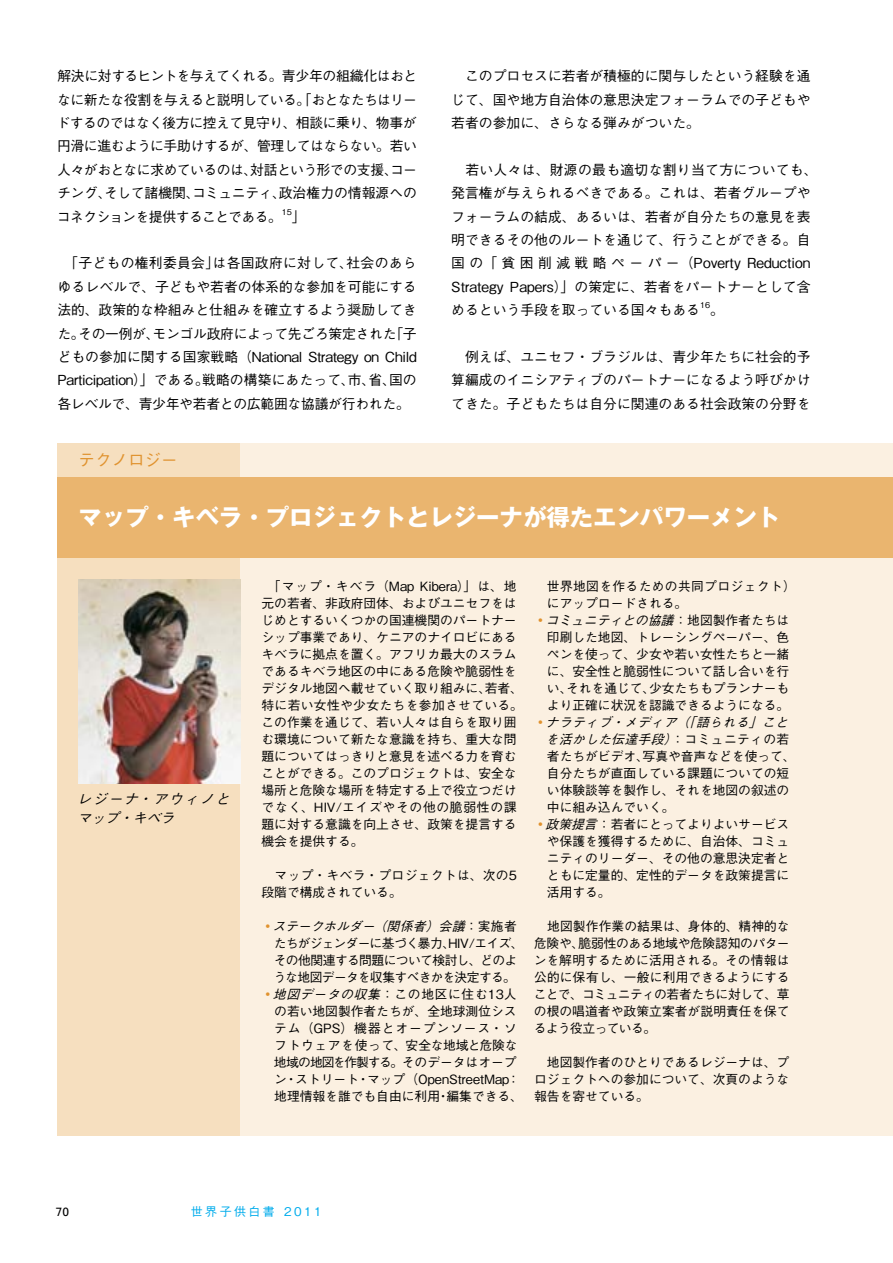
<style>
.page{position:relative;width:893px;height:1263px;background:#fff}
.page>*{position:absolute;margin:0;border:0;box-sizing:border-box;transform-origin:0 0}
.t1{font:700 23.4px "Gothic MB101 Pro";color:#fff}
.t2{font:500 16.5px "Gothic BBB Pro";color:#e0922e}
.t3{font:500 13.8px/23.4px "Gothic BBB Pro";color:#000;text-align:justify}
.t4{font:italic 500 13.8px/19.2px "Gothic BBB Pro";color:#000}
.t5{font:500 12.75px/17px "Gothic BBB Pro";color:#000;text-align:justify}
.t6{font:italic 500 12.75px "Gothic BBB Pro";color:#000}
.t7{font:500 12.75px "Gothic BBB Pro";letter-spacing:-.05em;color:#000}
.t8{font:500 12.75px "Gothic BBB Pro";letter-spacing:.03em;color:#000}
.t9{font:500 12.75px/17px "Gothic BBB Pro";letter-spacing:.025em;color:#000}
.t10{font:500 12.75px "Gothic BBB Pro";letter-spacing:-.06em;color:#000}
.t11{font:500 12.75px "Gothic BBB Pro";letter-spacing:.055em;color:#000}
.t12{font:500 12.75px "Gothic BBB Pro";letter-spacing:-.04em;color:#000}
.t13{font:500 12.75px "Gothic BBB Pro";letter-spacing:.075em;color:#000}
.t14{font:500 12px "Gothic BBB Pro";letter-spacing:.2em;color:#00acec}
.t15{font:12px "Univers";color:#000}
.t16{font:500 8.1px "Gothic BBB Pro";color:#000}
.s1{font-style:normal;color:#e0922e}
.s2{font-style:normal}
.s3{color:#e0922e}
.s4{font-style:italic}
</style>
<div class="page">
<div style="left:57px;top:443px;width:183px;height:692px;background:#f6dfbf"></div>
<div style="left:240px;top:443px;width:653px;height:692px;background:#fbf0e1"></div>
<div style="left:57px;top:477px;width:836px;height:81px;background:#eab56f"></div>
<img style="left:79px;top:579px;width:161px;height:204px">
<p class="t3" style="left:57px;top:63px;width:362px">解決に対するヒントを与えてくれる。青少年の組織化はおとなに新たな役割を与えると説明している。「おとなたちはリードするのではなく後方に控えて見守り、相談に乗り、物事が円滑に進むように手助けするが、管理してはならない。若い人々がおとなに求めているのは、対話という形での支援、コーチング、そして諸機関、コミュニティ、政治権力の情報源へのコネクションを提供することである。</p>
<p class="t16" style="left:282px;top:205px;width:12px">15</p>
<p class="t3" style="left:292px;top:203px;width:15px">」</p>
<p class="t3" style="left:57px;top:250px;width:361px">　「子どもの権利委員会」は各国政府に対して、社会のあらゆるレベルで、子どもや若者の体系的な参加を可能にする法的、政策的な枠組みと仕組みを確立するよう奨励してきた。その一例が、モンゴル政府によって先ごろ策定された「子どもの参加に関する国家戦略（National Strategy on Child Participation）」である。戦略の構築にあたって、市、省、国の各レベルで、青少年や若者との広範囲な協議が行われた。</p>
<p class="t3" style="left:451px;top:63px;width:361px">　このプロセスに若者が積極的に関与したという経験を通じて、国や地方自治体の意思決定フォーラムでの子どもや若者の参加に、さらなる弾みがついた。</p>
<p class="t3" style="left:451px;top:156px;width:368px;text-align:left">　若い人々は、財源の最も適切な割り当て方についても、発言権が与えられるべきである。これは、若者グループやフォーラムの結成、あるいは、若者が自分たちの意見を表明できるその他のルートを通じて、行うことができる。自国の「貧困削減戦略ペーパー（Poverty Reduction<br>Strategy Papers）」の策定に、若者をパートナーとして含めるという手段を取っている国々もある</p>
<p class="t16" style="left:700px;top:299px;width:12px">16</p>
<p class="t3" style="left:710px;top:297px;width:15px">。</p>
<p class="t3" style="left:451px;top:343px;width:361px">　例えば、ユニセフ・ブラジルは、青少年たちに社会的予算編成のイニシアティブのパートナーになるよう呼びかけてきた。子どもたちは自分に関連のある社会政策の分野を</p>
<p class="t2" style="left:79px;top:447px;width:100px">テクノロジー</p>
<h1 class="t1" style="left:79px;top:497px;width:703px">マップ・キベラ・プロジェクトとレジーナが得たエンパワーメント</h1>
<p class="t4" style="left:77px;top:788px;width:159px">レジーナ・アウィノとマップ・キベラ</p>
<p class="t5" style="left:261px;top:576px;width:263px;text-align:left">　「マップ・キベラ（Map Kibera）」は、地元の若者、非政府団体、およびユニセフをはじめとするいくつかの国連機関のパートナーシップ事業であり、ケニアのナイロビにあるキベラに拠点を置く。アフリカ最大のスラムであるキベラ地区の中にある危険や脆弱性をデジタル地図へ載せていく取り組みに、若者、特に若い女性や少女たちを参加させている。この作業を通じて、若い人々は自らを取り囲む環境について新たな意識を持ち、重大な問題についてはっきりと意見を述べる力を育むことができる。このプロジェクトは、安全な場所と危険な場所を特定する上で役立つだけでなく、HIV/エイズやその他の脆弱性の課題に対する意識を向上させ、政策を提言する機会を提供する。</p>
<p class="t9" style="left:261px;top:865px;width:257px">　マップ・キベラ・プロジェクトは、次の5段階で構成されている。</p>
<p class="t6" style="left:261px;top:916px;width:257px"><span class="s1">◦</span> ステークホルダー（関係者）会議<span class="s2">：実施者</span></p>
<p class="t10" style="left:274px;top:933px;width:251px">たちがジェンダーに基づく暴力、HIV/エイズ、</p>
<p class="t7" style="left:274px;top:950px;width:245px">その他関連する問題について検討し、どのよ</p>
<p class="t7" style="left:274px;top:967px;width:244px">うな地図データを収集すべきかを決定する。</p>
<p class="t11" style="left:261px;top:984px;width:257px"><span class="s3">◦</span><span class="s4">地図データの収集</span>：この地区に住む13人</p>
<p class="t5" style="left:274px;top:1001px;width:244px">の若い地図製作者たちが、全地球測位シス</p>
<p class="t13" style="left:274px;top:1018px;width:244px">テム（GPS）機器とオープンソース・ソ</p>
<p class="t8" style="left:274px;top:1035px;width:245px">フトウェアを使って、安全な地域と危険な</p>
<p class="t12" style="left:274px;top:1052px;width:244px">地域の地図を作製する。そのデータはオープ</p>
<p class="t5" style="left:274px;top:1069px;width:247px">ン・ストリート・マップ（OpenStreetMap：</p>
<p class="t5" style="left:274px;top:1086px;width:250px">地理情報を誰でも自由に利用・編集できる、</p>
<p class="t8" style="left:547px;top:576px;width:250px">世界地図を作るための共同プロジェクト）</p>
<p class="t5" style="left:547px;top:593px;width:142px">にアップロードされる。</p>
<p class="t6" style="left:534px;top:610px;width:257px"><span class="s1">◦</span> コミュニティとの協議<span class="s2">：地図製作者たちは</span></p>
<p class="t5" style="left:547px;top:627px;width:244px">印刷した地図、トレーシングペーパー、色</p>
<p class="t5" style="left:547px;top:644px;width:244px">ペンを使って、少女や若い女性たちと一緒</p>
<p class="t5" style="left:547px;top:661px;width:244px">に、安全性と脆弱性について話し合いを行</p>
<p class="t5" style="left:547px;top:678px;width:244px">い、それを通じて、少女たちもプランナーも</p>
<p class="t5" style="left:547px;top:695px;width:244px">より正確に状況を認識できるようになる。</p>
<p class="t6" style="left:534px;top:712px;width:260px"><span class="s1">◦</span> ナラティブ・メディア（「語られる」こと</p>
<p class="t6" style="left:546px;top:729px;width:245px">を活かした伝達手段）<span class="s2">：コミュニティの若</span></p>
<p class="t5" style="left:547px;top:746px;width:250px">者たちがビデオ、写真や音声などを使って、</p>
<p class="t5" style="left:547px;top:763px;width:244px">自分たちが直面している課題についての短</p>
<p class="t5" style="left:547px;top:780px;width:244px">い体験談等を製作し、それを地図の叙述の</p>
<p class="t5" style="left:547px;top:797px;width:129px">中に組み込んでいく。</p>
<p class="t5" style="left:534px;top:814px;width:257px"><span class="s3">◦</span><span class="s4">政策提言</span>：若者にとってよりよいサービス</p>
<p class="t5" style="left:547px;top:831px;width:244px">や保護を獲得するために、自治体、コミュ</p>
<p class="t5" style="left:547px;top:848px;width:244px">ニティのリーダー、その他の意思決定者と</p>
<p class="t5" style="left:547px;top:865px;width:244px">ともに定量的、定性的データを政策提言に</p>
<p class="t5" style="left:547px;top:882px;width:65px">活用する。</p>
<p class="t5" style="left:534px;top:916px;width:257px">　地図製作作業の結果は、身体的、精神的な危険や、脆弱性のある地域や危険認知のパターンを解明するために活用される。その情報は公的に保有し、一般に利用できるようにすることで、コミュニティの若者たちに対して、草の根の唱道者や政策立案者が説明責任を保てるよう役立っている。</p>
<p class="t5" style="left:534px;top:1052px;width:257px">　地図製作者のひとりであるレジーナは、プロジェクトへの参加について、次頁のような報告を寄せている。</p>
<p class="t15" style="left:56px;top:1204px;width:15px">70</p>
<p class="t14" style="left:191px;top:1202px;width:132px">世界子供白書 2011</p>
</div>
